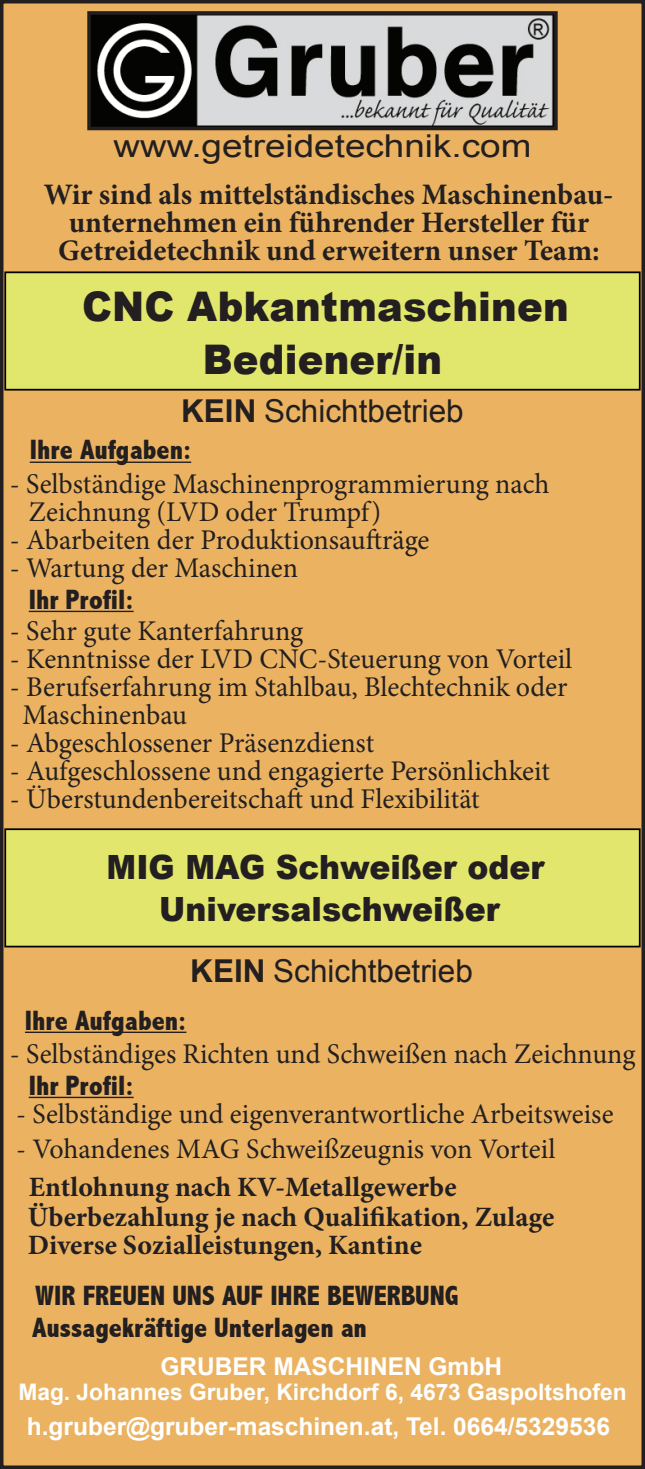
<style>
.page{position:relative;width:645px;height:1469px;background:#fff}
.page>*{position:absolute;margin:0;border:0;box-sizing:border-box;transform-origin:0 0}
.t1{font:900 40.95px/52.5px "Arial";letter-spacing:.005em;color:#231f20;text-align:center;scale:.94 1}
.t2{font:900 33.25px/42px "Arial";color:#231f20;text-align:center;scale:.94 1}
.t3{font:31.5px "Arial";color:#231f20}
.t4{font:31.5px "Arial";color:#231f20;scale:1.17 1}
.t5{font:700 29.75px/28.3px "Minion Pro";color:#231f20;text-align:center}
.t6{font:28.7px/28px "Minion Pro";color:#231f20}
.t7{font:28.35px "Minion Pro";color:#231f20}
.t8{font:800 condensed 28px/31.5px "Abadi";color:#231f20}
.t9{font:700 28px/29.1px "Minion Pro";color:#231f20}
.t10{font:700 24.5px "Arial";color:#fff}
.t11{font:700 22.75px "Arial";color:#fff}
.s1{font-weight:700}
.s2{font-size:28.35px}
</style>
<div class="page">
<div style="left:2px;top:2px;width:641px;height:1465px;background:#ebb361"></div>
<hr style="left:30px;top:461px;width:161px;height:2px;background:#231f20">
<hr style="left:29px;top:610px;width:105px;height:2px;background:#231f20">
<hr style="left:25px;top:1031px;width:161px;height:2px;background:#231f20">
<hr style="left:29px;top:1096px;width:105px;height:2px;background:#231f20">
<div style="left:0;top:0;width:645px;height:1468px;border:4px solid #231f20"></div>
<div style="left:5px;top:272px;width:635px;height:118px;background:#e1e66c"></div>
<div style="left:4px;top:271px;width:637px;height:119px;border:2px solid #000"></div>
<div style="left:5px;top:829px;width:635px;height:117px;background:#e2e66c"></div>
<div style="left:4px;top:828px;width:637px;height:119px;border:2px solid #000"></div>
<svg style="left:87px;top:11px;width:471px;height:120px"></svg>
<p class="t4" style="left:114px;top:126px;width:359px">www.getreidetechnik.com</p>
<p class="t5" style="left:44px;top:180px;width:571px">Wir sind als mittelständisches Maschinenbau&shy;unternehmen ein führender Hersteller für<br>Getreidetechnik und erweitern unser Team:</p>
<h1 class="t1" style="left:82px;top:279px;width:519px">CNC Abkantmaschinen<br>Bediener/in</h1>
<p class="t3" style="left:181px;top:390px;width:284px"><span class="s1">KEIN</span> Schichtbetrieb</p>
<p class="t8" style="left:30px;top:434px;width:163px">Ihre Aufgaben:</p>
<p class="t6" style="left:29px;top:470px;width:522px;text-indent:-19px"><span class="s2">-</span> Selbständige Maschinenprogrammierung nach<br>Zeichnung (LVD oder Trumpf)</p>
<p class="t6" style="left:10px;top:526px;width:421px">- Abarbeiten der Produktionsaufträge</p>
<p class="t6" style="left:10px;top:554px;width:290px">- Wartung der Maschinen</p>
<p class="t8" style="left:29px;top:583px;width:106px">Ihr Profil:</p>
<p class="t6" style="left:10px;top:617px;width:295px">- Sehr gute Kanterfahrung</p>
<p class="t6" style="left:10px;top:645px;width:564px">- Kenntnisse der LVD CNC-Steuerung von Vorteil</p>
<p class="t6" style="left:23px;top:673px;width:546px;text-indent:-13px">- Berufserfahrung im Stahlbau, Blechtechnik oder<br>Maschinenbau</p>
<p class="t6" style="left:10px;top:729px;width:366px">- Abgeschlossener Präsenzdienst</p>
<p class="t6" style="left:10px;top:757px;width:541px">- Aufgeschlossene und engagierte Persönlichkeit</p>
<p class="t6" style="left:10px;top:785px;width:471px">- Überstundenbereitschaft und Flexibilität</p>
<p class="t2" style="left:107px;top:844px;width:467px">MIG MAG Schweißer oder<br>Universalschweißer</p>
<p class="t3" style="left:190px;top:950px;width:284px"><span class="s1">KEIN</span> Schichtbetrieb</p>
<p class="t8" style="left:25px;top:1004px;width:163px">Ihre Aufgaben:</p>
<p class="t6" style="left:10px;top:1040px;width:627px">- Selbständiges Richten und Schweißen nach Zeichnung</p>
<p class="t8" style="left:29px;top:1069px;width:106px">Ihr Profil:</p>
<p class="t7" style="left:16px;top:1094px;width:599px">- Selbständige und eigenverantwortliche Arbeitsweise</p>
<p class="t7" style="left:16px;top:1129px;width:541px">- Vohandenes MAG Schweißzeugnis von Vorteil</p>
<p class="t9" style="left:28px;top:1172px;width:528px">Entlohnung nach KV-Metallgewerbe<br>Überbezahlung je nach Qualifikation, Zulage<br>Diverse Sozialleistungen, Kantine</p>
<p class="t8" style="left:32px;top:1280px;width:428px">WIR FREUEN UNS AUF IHRE BEWERBUNG<br>Aussagekräftige Unterlagen an</p>
<p class="t10" style="left:160px;top:1350px;width:343px">GRUBER MASCHINEN GmbH</p>
<p class="t11" style="left:18px;top:1376px;width:610px">Mag. Johannes Gruber, Kirchdorf 6, 4673 Gaspoltshofen</p>
<p class="t10" style="left:27px;top:1409px;width:585px">h.gruber@gruber-maschinen.at, Tel. 0664/5329536</p>
</div>
